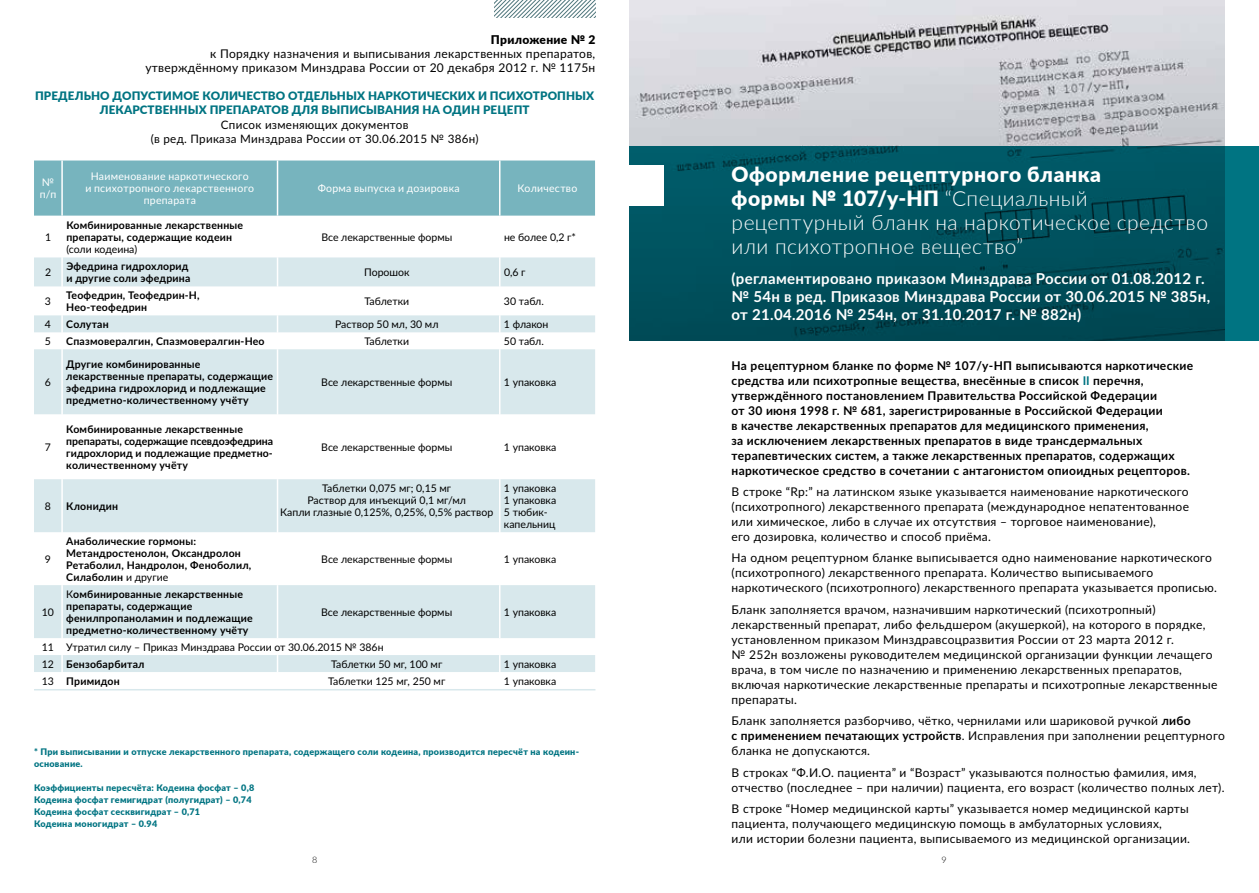
<style>
.page{position:relative;width:1259px;height:893px;background:#fff}
.page>*{position:absolute;margin:0;border:0;box-sizing:border-box;transform-origin:0 0}
.t1{font:300 21px/24px "Lato";letter-spacing:.02em;color:#fff}
.t2{font:700 15px/18px "Lato";letter-spacing:.02em;color:#fff}
.t3{font:12px/15px "Lato";letter-spacing:.025em;color:#000}
.t4{font:700 12px/15px "Lato";letter-spacing:.025em;color:#000}
.t5{font:900 12px "Lato";letter-spacing:.025em;color:#000}
.t6{font:900 11.7px/14.4px "Lato";letter-spacing:.01em;color:#007482;text-align:center}
.t7{font:11.7px/14.4px "Lato";letter-spacing:.025em;color:#000;text-align:center}
.t8{font:700 10.5px/12px "Lato";letter-spacing:.02em;color:#000}
.t9{font:10.5px/12px "Lato";color:#000}
.t10{font:10.5px/12px "Lato";letter-spacing:.025em;color:#fff}
.t11{font:900 9px/12px "Lato";letter-spacing:.025em;color:#007482}
.t12{font:300 9px "Lato";color:#000}
.s1{font-weight:400}
.s2{font-weight:700}
.s3{font-weight:900}
.s4{color:#007482}
</style>
<div class="page">
<img style="left:629px;top:0;width:596px;height:146px">
<svg style="left:629px;top:146px;width:630px;height:195px;fill:#00515e"></svg>
<div style="left:629px;top:165px;width:34px;height:41px;background:#fff"></div>
<svg style="left:495px;top:0;width:100px;height:17px"></svg>
<div style="left:34px;top:161px;width:561px;height:55px;background:#77b4be"></div>
<hr style="left:61px;top:161px;width:2px;height:55px;background:#fff">
<hr style="left:277px;top:161px;width:1px;height:55px;background:#fff">
<hr style="left:499px;top:161px;width:1px;height:55px;background:#fff">
<svg style="left:34px;top:257px;width:561px;height:415px;fill:#d8e8ec"></svg>
<hr style="left:61px;top:257px;width:2px;height:29px;background:#fff">
<hr style="left:61px;top:286px;width:2px;height:29px;background:#fff">
<svg style="left:61px;top:315px;width:2px;height:34px"></svg>
<svg style="left:277px;top:257px;width:1px;height:92px"></svg>
<svg style="left:499px;top:257px;width:1px;height:92px"></svg>
<hr style="left:61px;top:349px;width:2px;height:65px;background:#fff">
<hr style="left:277px;top:349px;width:1px;height:65px;background:#fff">
<hr style="left:499px;top:349px;width:1px;height:65px;background:#fff">
<hr style="left:61px;top:414px;width:2px;height:65px;background:#fff">
<hr style="left:277px;top:414px;width:1px;height:65px;background:#fff">
<hr style="left:499px;top:414px;width:1px;height:65px;background:#fff">
<hr style="left:61px;top:479px;width:2px;height:53px;background:#fff">
<hr style="left:277px;top:479px;width:1px;height:53px;background:#fff">
<hr style="left:499px;top:479px;width:1px;height:53px;background:#fff">
<hr style="left:61px;top:532px;width:2px;height:53px;background:#fff">
<hr style="left:277px;top:532px;width:1px;height:53px;background:#fff">
<hr style="left:499px;top:532px;width:1px;height:53px;background:#fff">
<hr style="left:61px;top:585px;width:2px;height:53px;background:#fff">
<hr style="left:277px;top:585px;width:1px;height:53px;background:#fff">
<hr style="left:499px;top:585px;width:1px;height:53px;background:#fff">
<svg style="left:61px;top:638px;width:2px;height:34px"></svg>
<svg style="left:277px;top:655px;width:1px;height:17px"></svg>
<svg style="left:499px;top:655px;width:1px;height:17px"></svg>
<hr style="left:34px;top:689px;width:561px;height:1px;background:#d8e8ec">
<p class="t5" style="left:491px;top:30px;width:106px">Приложение № 2</p>
<p class="t3" style="left:145px;top:46px;width:451px;line-height:14.4px;text-align:right">к Порядку назначения и выписывания лекарственных препаратов, утверждённому приказом Минздрава России от 20 декабря 2012 г. № 1175н</p>
<p class="t6" style="left:35px;top:88px;width:561px">ПРЕДЕЛЬНО ДОПУСТИМОЕ КОЛИЧЕСТВО ОТДЕЛЬНЫХ НАРКОТИЧЕСКИХ И ПСИХОТРОПНЫХ<br>ЛЕКАРСТВЕННЫХ ПРЕПАРАТОВ ДЛЯ ВЫПИСЫВАНИЯ НА ОДИН РЕЦЕПТ</p>
<p class="t7" style="left:151px;top:117px;width:329px">Список изменяющих документов<br>(в ред. Приказа Минздрава России от 30.06.2015 № 386н)</p>
<p class="t10" style="left:40px;top:176px;width:18px">№ п/п</p>
<p class="t10" style="left:85px;top:170px;width:170px;text-align:center">Наименование наркотического<br>и психотропного лекарственного препарата</p>
<p class="t10" style="left:318px;top:182px;width:143px">Форма выпуска и дозировка</p>
<p class="t10" style="left:517px;top:182px;width:61px">Количество</p>
<p class="t9" style="left:45px;top:231px;width:8px">1</p>
<p class="t8" style="left:66px;top:219px;width:178px">Комбинированные лекарственные препараты, содержащие кодеин</p>
<p class="t9" style="left:66px;top:243px;width:72px">(соли кодеина)</p>
<p class="t9" style="left:321px;top:231px;width:132px">Все лекарственные формы</p>
<p class="t9" style="left:504px;top:231px;width:74px">не более 0,2 г*</p>
<p class="t9" style="left:45px;top:266px;width:8px">2</p>
<p class="t8" style="left:66px;top:260px;width:125px">Эфедрина гидрохлорид и другие соли эфедрина</p>
<p class="t9" style="left:364px;top:266px;width:47px">Порошок</p>
<p class="t9" style="left:504px;top:266px;width:23px">0,6 г</p>
<p class="t9" style="left:45px;top:295px;width:8px">3</p>
<p class="t8" style="left:66px;top:289px;width:135px">Теофедрин, Теофедрин-Н,<br>Нео-теофедрин</p>
<p class="t9" style="left:364px;top:295px;width:46px">Таблетки</p>
<p class="t9" style="left:504px;top:295px;width:41px">30 табл.</p>
<p class="t9" style="left:45px;top:318px;width:8px">4</p>
<p class="t8" style="left:66px;top:318px;width:44px">Солутан</p>
<p class="t9" style="left:335px;top:318px;width:105px">Раствор 50 мл, 30 мл</p>
<p class="t9" style="left:504px;top:318px;width:46px">1 флакон</p>
<p class="t9" style="left:45px;top:335px;width:8px">5</p>
<p class="t8" style="left:66px;top:335px;width:200px">Спазмовералгин, Спазмовералгин-Нео</p>
<p class="t9" style="left:364px;top:335px;width:46px">Таблетки</p>
<p class="t9" style="left:504px;top:335px;width:41px">50 табл.</p>
<p class="t9" style="left:45px;top:376px;width:8px">6</p>
<p class="t8" style="left:66px;top:358px;width:208px">Другие комбинированные лекарственные препараты, содержащие эфедрина гидрохлорид и подлежащие предметно-количественному учёту</p>
<p class="t9" style="left:321px;top:376px;width:132px">Все лекарственные формы</p>
<p class="t9" style="left:504px;top:376px;width:54px">1 упаковка</p>
<p class="t9" style="left:45px;top:441px;width:8px">7</p>
<p class="t8" style="left:66px;top:423px;width:208px">Комбинированные лекарственные препараты, содержащие псевдоэфедрина гидрохлорид и подлежащие предметно&shy;количественному учёту</p>
<p class="t9" style="left:45px;top:500px;width:8px">8</p>
<p class="t8" style="left:66px;top:500px;width:53px">Клонидин</p>
<p class="t9" style="left:45px;top:553px;width:8px">9</p>
<p class="t8" style="left:66px;top:535px;width:187px">Анаболические гормоны:<br>Метандростенолон, Оксандролон<br>Ретаболил, Нандролон, Феноболил,<br>Силаболин <span class="s1">и другие</span></p>
<p class="t9" style="left:321px;top:441px;width:132px">Все лекарственные формы</p>
<p class="t9" style="left:504px;top:441px;width:54px">1 упаковка</p>
<p class="t9" style="left:280px;top:482px;width:214px;text-align:center">Таблетки 0,075 мг; 0,15 мг<br>Раствор для инъекций 0,1 мг/мл<br>Капли глазные 0,125%, 0,25%, 0,5% раствор</p>
<p class="t9" style="left:504px;top:482px;width:54px">1 упаковка<br>1 упаковка<br>5 тюбик&shy;капельниц</p>
<p class="t9" style="left:321px;top:553px;width:132px">Все лекарственные формы</p>
<p class="t9" style="left:504px;top:553px;width:54px">1 упаковка</p>
<p class="t8" style="left:66px;top:588px;width:188px"><span class="s1">К</span>омбинированные лекарственные препараты, содержащие фенилпропаноламин и подлежащие предметно-количественному учёту</p>
<p class="t9" style="left:42px;top:606px;width:14px">10</p>
<p class="t9" style="left:321px;top:606px;width:132px">Все лекарственные формы</p>
<p class="t9" style="left:504px;top:606px;width:54px">1 упаковка</p>
<p class="t9" style="left:42px;top:638px;width:343px;line-height:17px">11 Утратил силу – Приказ Минздрава России от 30.06.2015 № 386н<br>12 <span class="s2">Бензобарбитал</span></p>
<p class="t9" style="left:331px;top:658px;width:113px">Таблетки 50 мг, 100 мг</p>
<p class="t9" style="left:504px;top:658px;width:54px">1 упаковка</p>
<p class="t8" style="left:42px;top:674px;width:79px"><span class="s1">13</span> Примидон</p>
<p class="t9" style="left:328px;top:674px;width:119px">Таблетки 125 мг, 250 мг</p>
<p class="t9" style="left:504px;top:674px;width:54px">1 упаковка</p>
<p class="t11" style="left:34px;top:745px;width:546px">* При выписывании и отпуске лекарственного препарата, содержащего соли кодеина, производится пересчёт на кодеин&shy;основание.</p>
<p class="t11" style="left:34px;top:781px;width:222px">Коэффициенты пересчёта: Кодеина фосфат – 0,8<br>Кодеина фосфат гемигидрат (полугидрат) – 0,74<br>Кодеина фосфат сесквигидрат – 0,71<br>Кодеина моногидрат – 0.94</p>
<h1 class="t1" style="left:731px;top:162px;width:478px"><span class="s3">Оформление рецептурного бланка<br>формы № 107/у-НП</span> “Специальный рецептурный бланк на наркотическое средство или психотропное вещество”</h1>
<p class="t2" style="left:731px;top:269px;width:480px">(регламентировано приказом Минздрава России от 01.08.2012 г. № 54н в ред. Приказов Минздрава России от 30.06.2015 № 385н, от 21.04.2016 № 254н, от 31.10.2017 г. № 882н)</p>
<p class="t4" style="left:731px;top:357px;width:463px">На рецептурном бланке по форме № 107/у-НП выписываются наркотические средства или психотропные вещества, внесённые в список <span class="s4">II</span> перечня, утверждённого постановлением Правительства Российской Федерации<br>от 30 июня 1998 г. № 681, зарегистрированные в Российской Федерации<br>в качестве лекарственных препаратов для медицинского применения,<br>за исключением лекарственных препаратов в виде трансдермальных терапевтических систем, а также лекарственных препаратов, содержащих наркотическое средство в сочетании с антагонистом опиоидных рецепторов.</p>
<p class="t3" style="left:731px;top:484px;width:459px">В строке “Rp:” на латинском языке указывается наименование наркотического (психотропного) лекарственного препарата (международное непатентованное или химическое, либо в случае их отсутствия – торговое наименование),<br>его дозировка, количество и способ приёма.</p>
<p class="t3" style="left:731px;top:550px;width:487px">На одном рецептурном бланке выписывается одно наименование наркотического (психотропного) лекарственного препарата. Количество выписываемого наркотического (психотропного) лекарственного препарата указывается прописью.</p>
<p class="t3" style="left:731px;top:601px;width:487px">Бланк заполняется врачом, назначившим наркотический (психотропный) лекарственный препарат, либо фельдшером (акушеркой), на которого в порядке, установленном приказом Минздравсоцразвития России от 23 марта 2012 г.<br>№ 252н возложены руководителем медицинской организации функции лечащего врача, в том числе по назначению и применению лекарственных препаратов, включая наркотические лекарственные препараты и психотропные лекарственные препараты.</p>
<p class="t3" style="left:731px;top:713px;width:495px">Бланк заполняется разборчиво, чётко, чернилами или шариковой ручкой <span class="s2">либо<br>с применением печатающих устройств</span>. Исправления при заполнении рецептурного бланка не допускаются.</p>
<p class="t3" style="left:731px;top:764px;width:494px">В строках “Ф.И.О. пациента” и “Возраст” указываются полностью фамилия, имя, отчество (последнее – при наличии) пациента, его возраст (количество полных лет).</p>
<p class="t3" style="left:731px;top:801px;width:460px">В строке “Номер медицинской карты” указывается номер медицинской карты пациента, получающего медицинскую помощь в амбулаторных условиях,<br>или истории болезни пациента, выписываемого из медицинской организации.</p>
<p class="t12" style="left:312px;top:854px;width:7px">8</p>
<p class="t12" style="left:941px;top:854px;width:7px">9</p>
</div>
